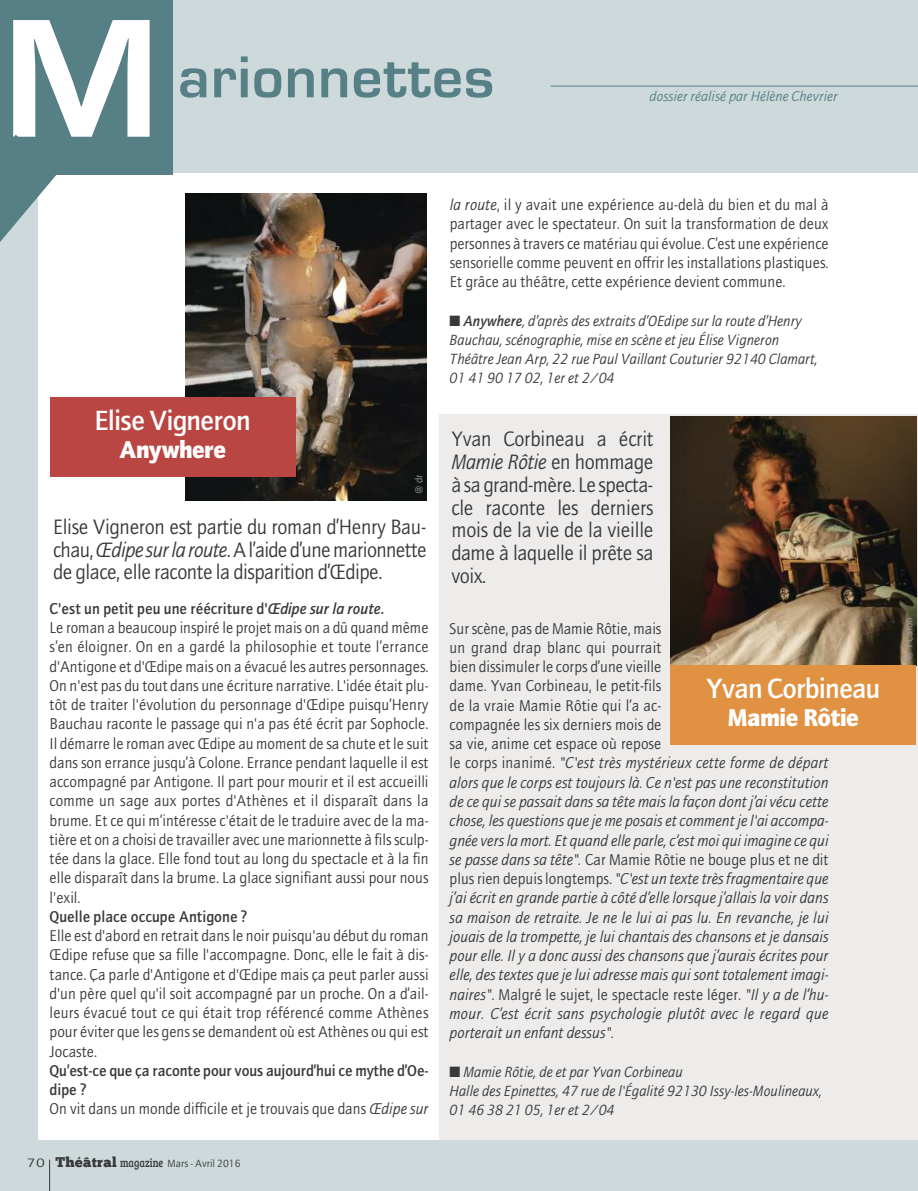
<style>
.page{position:relative;width:918px;height:1191px;background:#cdd9db}
.page>*{position:absolute;margin:0;border:0;box-sizing:border-box;transform-origin:0 0}
.t1{font:700 175px "Eurostile";color:#fff}
.t2{font:700 61.25px "Eurostile";letter-spacing:.015em;color:#578086}
.t3{font:500 28px "AT Quay Sans";letter-spacing:-.03em;color:#fff}
.t4{font:900 24.5px "AT Quay Sans";letter-spacing:-.03em;color:#fff}
.t5{font:21px/22.8px "AT Quay Sans";letter-spacing:-.025em;color:#39383a;text-align:justify;scale:.96 1}
.t6{font:15.75px/19.2px "AT Quay Sans";color:#39383a;text-align:justify;scale:.96 1}
.t7{font:italic 15.75px/19.2px "AT Quay Sans";color:#39383a;scale:.96 1}
.t8{font:500 15.75px/19.2px "AT Quay Sans";letter-spacing:-.005em;color:#39383a;scale:.96 1}
.t9{font:italic 14.88px/19.2px "AT Quay Sans";color:#39383a;scale:.96 1}
.t10{font:italic 14px "AT Quay Sans";color:#578086}
.t11{font:10.5px "AT Quay Sans";color:#39383a}
.t12{font:10.5px "AT Quay Sans";letter-spacing:-.025em;color:#9c9c9d}
.s1{font-style:italic}
.s2{font-weight:500}
.s3{font-weight:500;font-style:italic}
.s4{font-weight:400}
.s5{font-weight:400;font-style:italic}
.s6{font-size:12.25px}
.s7{font-family:"Chunk Five";font-size:14px}
.s8{font-family:"Bree Serif";font-size:12.25px}
.s9{font-style:normal}
</style>
<div class="page">
<div style="left:38px;top:174px;width:880px;height:965px;background:#fff"></div>
<div style="left:439px;top:414px;width:479px;height:725px;background:#edecea"></div>
<div style="left:0;top:0;width:173px;height:175px;background:#578086"></div>
<hr style="left:551px;top:86px;width:367px;height:1px;background:#578086">
<svg style="left:0;top:175px;width:56px;height:67px"></svg>
<img style="left:186px;top:193px;width:241px;height:308px">
<div style="left:50px;top:397px;width:245px;height:79px;background:#b94642"></div>
<img style="left:670px;top:416px;width:246px;height:249px">
<div style="left:670px;top:665px;width:246px;height:79px;background:#e09141"></div>
<hr style="left:49px;top:1159px;width:1px;height:32px;background:#39383a">
<h1 class="t1" style="left:3px;top:-26px;width:158px">M</h1>
<h2 class="t2" style="left:178px;top:40px;width:318px">arionnettes</h2>
<p class="t10" style="left:649px;top:88px;width:190px">dossier réalisé par Hélène Chevrier</p>
<p class="t6" style="left:450px;top:195px;width:396px"><span class="s1">la route</span>, il y avait une expérience au-delà du bien et du mal à partager avec le spectateur. On suit la transformation de deux personnes à travers ce matériau qui évolue. C’est une expérience sensorielle comme peuvent en offrir les installations plastiques.<br>Et grâce au théâtre, cette expérience devient commune.</p>
<p class="t9" style="left:450px;top:311px;width:385px">■ <span class="s2">Anywhere</span>, d’après des extraits d’OEdipe sur la route d’Henry Bauchau, scénographie, mise en scène et jeu Élise Vigneron Théâtre Jean Arp, 22 rue Paul Vaillant Couturier 92140 Clamart, 01 41 90 17 02, 1er et 2/04</p>
<h3 class="t3" style="left:94px;top:404px;width:158px">Elise Vigneron</h3>
<h3 class="t4" style="left:119px;top:435px;width:108px">Anywhere</h3>
<p class="t12" style="left:413px;top:495px;width:22px;rotate:-90deg">@dr</p>
<h3 class="t5" style="left:53px;top:515px;width:391px">Elise Vigneron est partie du roman d’Henry Bau&shy;chau,<span class="s1">Œdipe surlaroute</span>.Al’aided’unemarionnette de glace, elle raconte la disparition d’Œdipe.</h3>
<p class="t6" style="left:50px;top:598px;width:396px;text-align:left"><span class="s2">C'est un petit peu une réécriture d'</span><span class="s3">Œdipe sur la route</span><span class="s2">.<br></span>Le roman a beaucoup inspiré le projet mais on a dû quand même s’en éloigner. On en a gardé la philosophie et toute l’errance d'Antigone et d'Œdipe mais on a évacué les autres personnages.<br>On n'est pas du tout dans une écriture narrative. L'idée était plu&shy;tôt de traiter l'évolution du personnage d'Œdipe puisqu’Henry Bauchau raconte le passage qui n'a pas été écrit par Sophocle.<br>Il démarre le roman avec Œdipe au moment de sa chute et le suit dans son errance jusqu’à Colone. Errance pendant laquelle il est accompagné par Antigone. Il part pour mourir et il est accueilli comme un sage aux portes d'Athènes et il disparaît dans la brume. Et ce qui m’intéresse c'était de le traduire avec de la ma&shy;tière et on a choisi de travailler avec une marionnette à fils sculp&shy;tée dans la glace. Elle fond tout au long du spectacle et à la fin elle disparaît dans la brume. La glace signifiant aussi pour nous l'exil.</p>
<p class="t8" style="left:50px;top:906px;width:207px">Quelle place occupe Antigone ?</p>
<p class="t6" style="left:50px;top:926px;width:396px">Elle est d'abord en retrait dans le noir puisqu'au début du roman Œdipe refuse que sa fille l'accompagne. Donc, elle le fait à dis&shy;tance. Ça parle d'Antigone et d'Œdipe mais ça peut parler aussi d'un père quel qu'il soit accompagné par un proche. On a d’ail&shy;leurs évacué tout ce qui était trop référencé comme Athènes pour éviter que les gens se demandent où est Athènes ou qui est Jocaste.</p>
<p class="t8" style="left:50px;top:1060px;width:396px">Qu’est-ce que ça raconte pour vous aujourd’hui ce mythe d’Oe&shy;dipe ?<br><span class="s4">On vit dans un monde difficile et je trouvais que dans</span> <span class="s5">Œdipe sur</span></p>
<p class="t11" style="left:27px;top:1157px;width:215px"><span class="s6">70</span> <span class="s7">Théâtral</span> <span class="s8">magazine</span> Mars - Avril 2016</p>
<h3 class="t5" style="left:451px;top:427px;width:212px">Yvan Corbineau a écrit <span class="s1">Mamie Rôtie</span> en hommage àsagrand-mère. Le specta&shy;cle raconte les derniers mois de la vie de la vieille dame à laquelle il prête sa voix.</h3>
<p class="t7" style="left:450px;top:618px;width:396px"><span class="s9">Sur scène, pas de Mamie Rôtie, mais<br>un grand drap blanc qui pourrait<br>bien dissimuler le corps d’une vieille<br>dame. Yvan Corbineau, le petit-fils<br>de la vraie Mamie Rôtie qui l’a ac-<br>compagnée les six derniers mois de<br>sa vie, anime cet espace où repose<br>le corps inanimé.</span> "C'est très mystérieux cette forme de départ alors que le corps est toujours là. Ce n'est pas une reconstitution de ce qui se passait dans sa tête mais la façon dont j’ai vécu cette chose, les questions que je me posais et comment je l'ai accompa&shy;gnée vers la mort. Et quand elle parle, c’est moi qui imagine ce qui se passe dans sa tête". <span class="s9">Car Mamie Rôtie ne bouge plus et ne dit plus rien depuis longtemps.</span> "C'est un texte très fragmentaire que j’ai écrit en grande partie à côté d’elle lorsque j’allais la voir dans sa maison de retraite. Je ne le lui ai pas lu. En revanche, je lui jouais de la trompette, je lui chantais des chansons et je dansais pour elle. Il y a donc aussi des chansons que j’aurais écrites pour elle, des textes que je lui adresse mais qui sont totalement imagi&shy;naires"<span class="s9">. Malgré le sujet, le spectacle reste léger.</span> "Il y a de l’hu&shy;mour. C’est écrit sans psychologie plutôt avec le regard que porterait un enfant dessus"<span class="s9">.</span></p>
<p class="t9" style="left:450px;top:1061px;width:389px">■ Mamie Rôtie, de et par Yvan Corbineau<br>Halle des Epinettes, 47 rue de l'Égalité 92130 Issy-les-Moulineaux,<br>01 46 38 21 05, 1er et 2/04</p>
<h3 class="t3" style="left:706px;top:672px;width:176px">Yvan Corbineau</h3>
<h3 class="t4" style="left:727px;top:703px;width:133px">Mamie Rôtie</h3>
<p class="t12" style="left:903px;top:661px;width:45px;rotate:-90deg">@ T Caron</p>
</div>
